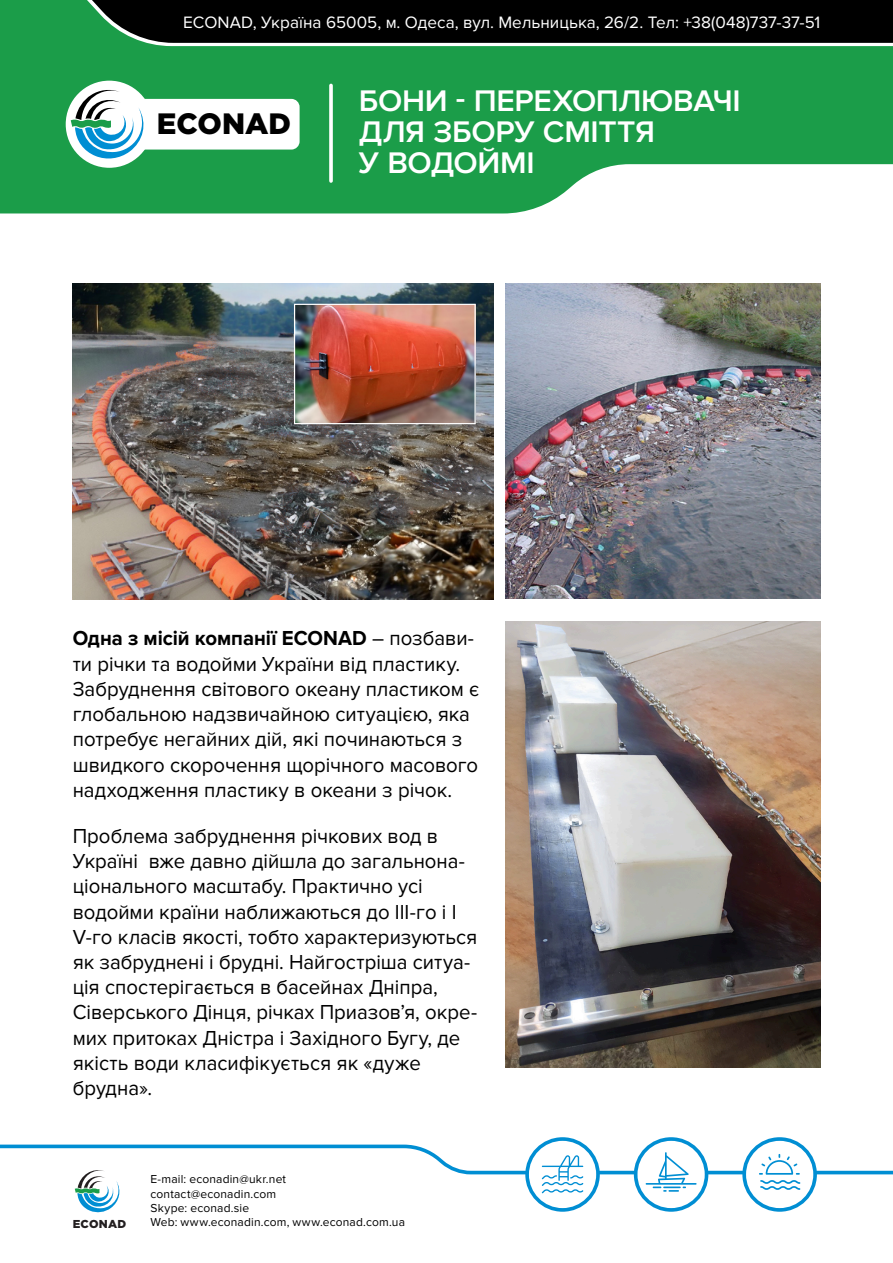
<style>
.page{position:relative;width:893px;height:1263px;background:#fff}
.page>*{position:absolute;margin:0;border:0;box-sizing:border-box;transform-origin:0 0}
.t1{font:600 30.9px/30.9px "Proxima Nova";letter-spacing:-.01em;color:#fff}
.t2{font:900 29.4px "Gotham Pro";color:#000}
.t3{font:21px/25.2px "Proxima Nova";color:#000}
.t4{font:17.1px "Proxima Nova";color:#fff}
.t5{font:12px/14.4px "Proxima Nova";letter-spacing:.015em;color:#000}
.t6{font:900 11.55px "Gotham Pro";letter-spacing:.02em;color:#231f20}
.s1{font-weight:700}
</style>
<div class="page">
<svg style="left:0;top:0;width:893px;height:213px;background:#2e894e"></svg>
<svg style="left:0;top:1144px;width:893px;height:46px"></svg>
<svg style="left:525px;top:1137px;width:75px;height:75px"></svg>
<svg style="left:634px;top:1137px;width:74px;height:75px"></svg>
<svg style="left:742px;top:1137px;width:75px;height:75px"></svg>
<svg style="left:329px;top:85px;width:4px;height:96px"></svg>
<svg style="left:75px;top:1167px;width:48px;height:46px"></svg>
<div style="left:66px;top:81px;width:87px;height:87px;background:#fff;border-radius:50%"></div>
<svg style="left:71px;top:85px;width:229px;height:76px"></svg>
<img style="left:73px;top:284px;width:420px;height:315px">
<img style="left:505px;top:284px;width:315px;height:315px">
<img style="left:505px;top:622px;width:315px;height:446px">
<img style="left:296px;top:306px;width:178px;height:116px">
<div style="left:294px;top:304px;width:182px;height:120px;border:1px solid #fff"></div>
<p class="t4" style="left:183px;top:12px;width:638px">ECONAD, Україна 65005, м. Одеса, вул. Мельницька, 26/2. Тел: +38(048)737-37-51</p>
<h2 class="t2" style="left:157px;top:107px;width:136px">ECONAD</h2>
<h1 class="t1" style="left:359px;top:86px;width:383px">БОНИ - ПЕРЕХОПЛЮВАЧІ<br>ДЛЯ ЗБОРУ СМІТТЯ<br>У ВОДОЙМІ</h1>
<p class="t3" style="left:73px;top:626px;width:408px"><span class="s1">Одна з місій компанії ECONAD</span> – позбави&shy;ти річки та водойми України від пластику.<br>Забруднення світового океану пластиком є глобальною надзвичайною ситуацією, яка потребує негайних дій, які починаються з швидкого скорочення щорічного масового надходження пластику в океани з річок.</p>
<p class="t3" style="left:73px;top:824px;width:406px">Проблема забруднення річкових вод в Україні вже давно дійшла до загальнона&shy;ціонального масштабу. Практично усі водойми країни наближаються до ІІІ-го і І V-го класів якості, тобто характеризуються як забруднені і брудні. Найгостріша ситуа&shy;ція спостерігається в басейнах Дніпра, Сіверського Дінця, річках Приазов’я, окре&shy;мих притоках Дністра і Західного Бугу, де якість води класифікується як «дуже брудна».</p>
<p class="t5" style="left:150px;top:1172px;width:137px">E-mail: econadin@ukr.net contact@econadin.com<br>Skype: econad.sie</p>
<p class="t6" style="left:73px;top:1217px;width:55px">ECONAD</p>
<p class="t5" style="left:150px;top:1215px;width:256px">Web: www.econadin.com, www.econad.com.ua</p>
</div>
